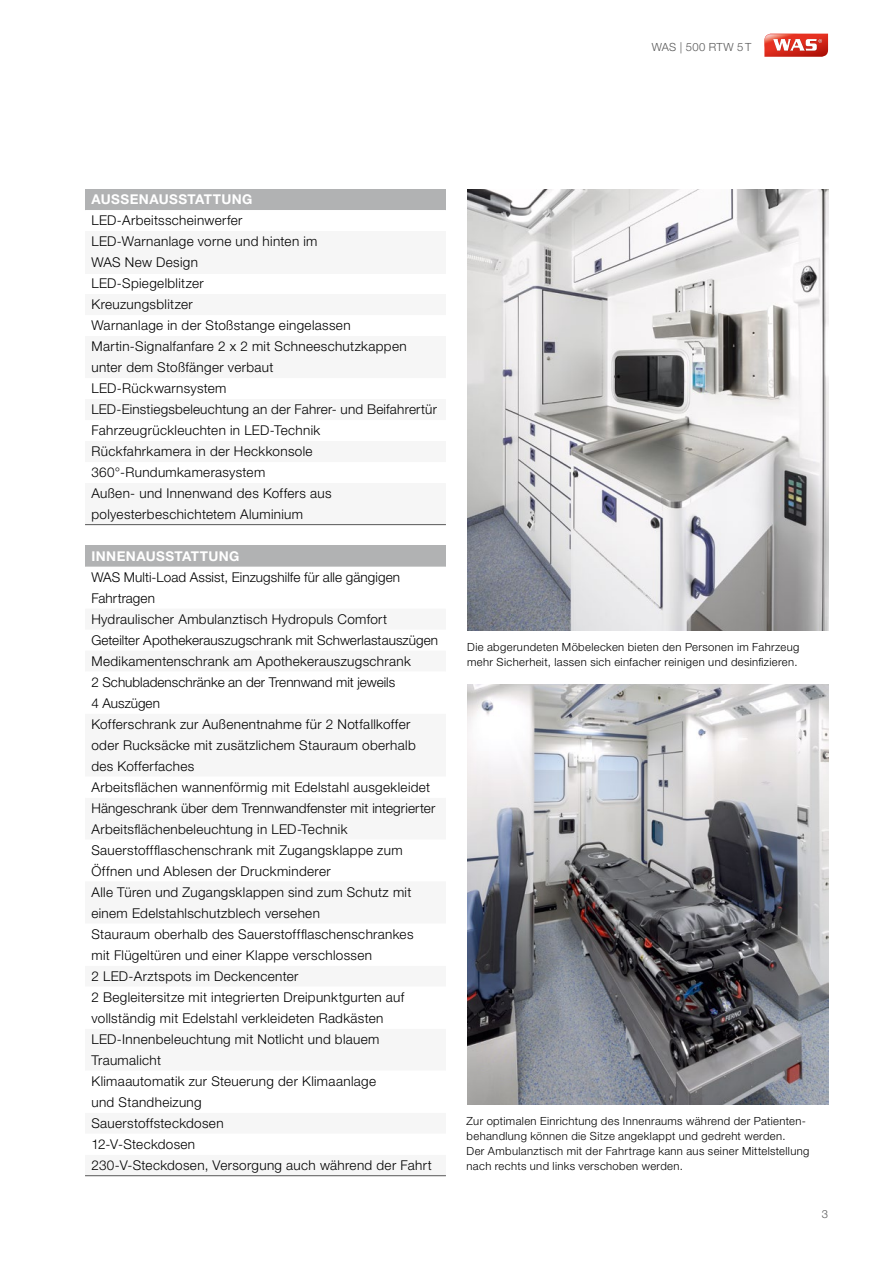
<style>
.page{position:relative;width:893px;height:1263px;background:#fff}
.page>*{position:absolute;margin:0;border:0;box-sizing:border-box;transform-origin:0 0}
.t1{font:300 13.5px/21px "Helvetica Neue LT Pro";letter-spacing:.025em;color:#000}
.t2{font:700 13.5px "Helvetica Neue LT Pro";letter-spacing:.03em;color:#fff}
.t3{font:300 11.25px/15px "Helvetica Neue LT Pro";letter-spacing:.03em;color:#000}
.t4{font:300 11.25px "Helvetica Neue LT Pro";letter-spacing:.025em;color:#565656}
</style>
<div class="page">
<svg style="left:764px;top:34px;width:64px;height:23px"></svg>
<img style="left:467px;top:189px;width:361px;height:441px">
<img style="left:467px;top:684px;width:361px;height:420px">
<div style="left:85px;top:189px;width:361px;height:21px;background:#b1b2b3"></div>
<div style="left:85px;top:231px;width:361px;height:42px;background:#f6f6f6"></div>
<hr style="left:85px;top:524px;width:361px;height:1px;background:#565656">
<div style="left:85px;top:546px;width:361px;height:21px;background:#b1b2b3"></div>
<hr style="left:85px;top:1175px;width:361px;height:1px;background:#565656">
<p class="t4" style="left:652px;top:40px;width:101px">WAS | 500 RTW 5 T</p>
<p class="t2" style="left:91px;top:191px;width:163px">AUSSENAUSSTATTUNG</p>
<p class="t1" style="left:91px;top:210px;width:347px">LED-Arbeitsscheinwerfer<br>LED-Warnanlage vorne und hinten im<br>WAS New Design<br>LED-Spiegelblitzer<br>Kreuzungsblitzer<br>Warnanlage in der Stoßstange eingelassen Martin-Signalfanfare 2 x 2 mit Schneeschutzkappen unter dem Stoßfänger verbaut<br>LED-Rückwarnsystem<br>LED-Einstiegsbeleuchtung an der Fahrer- und Beifahrertür Fahrzeugrückleuchten in LED-Technik<br>Rückfahrkamera in der Heckkonsole 360°-Rundumkamerasystem<br>Außen- und Innenwand des Koffers aus polyesterbeschichtetem Aluminium</p>
<p class="t2" style="left:91px;top:548px;width:150px">INNENAUSSTATTUNG</p>
<p class="t1" style="left:91px;top:566px;width:348px">WAS Multi-Load Assist, Einzugshilfe für alle gängigen Fahrtragen<br>Hydraulischer Ambulanztisch Hydropuls Comfort Geteilter Apothekerauszugschrank mit Schwerlastauszügen Medikamentenschrank am Apothekerauszugschrank<br>2 Schubladenschränke an der Trennwand mit jeweils<br>4 Auszügen<br>Kofferschrank zur Außenentnahme für 2 Notfallkoffer oder Rucksäcke mit zusätzlichem Stauraum oberhalb des Kofferfaches<br>Arbeitsflächen wannenförmig mit Edelstahl ausgekleidet Hängeschrank über dem Trennwandfenster mit integrierter Arbeitsflächenbeleuchtung in LED-Technik Sauerstoffflaschenschrank mit Zugangsklappe zum Öffnen und Ablesen der Druckminderer<br>Alle Türen und Zugangsklappen sind zum Schutz mit einem Edelstahlschutzblech versehen<br>Stauraum oberhalb des Sauerstoffflaschenschrankes<br>mit Flügeltüren und einer Klappe verschlossen<br>2 LED-Arztspots im Deckencenter<br>2 Begleitersitze mit integrierten Dreipunktgurten auf vollständig mit Edelstahl verkleideten Radkästen LED-Innenbeleuchtung mit Notlicht und blauem Traumalicht<br>Klimaautomatik zur Steuerung der Klimaanlage<br>und Standheizung<br>Sauerstoffsteckdosen<br>12-V-Steckdosen<br>230-V-Steckdosen, Versorgung auch während der Fahrt</p>
<p class="t3" style="left:467px;top:639px;width:334px">Die abgerundeten Möbelecken bieten den Personen im Fahrzeug mehr Sicherheit, lassen sich einfacher reinigen und desinfizieren.</p>
<p class="t3" style="left:467px;top:1114px;width:344px">Zur optimalen Einrichtung des Innenraums während der Patienten&shy;behandlung können die Sitze angeklappt und gedreht werden.<br>Der Ambulanztisch mit der Fahrtrage kann aus seiner Mittelstellung nach rechts und links verschoben werden.</p>
<p class="t4" style="left:822px;top:1207px;width:8px">3</p>
</div>
